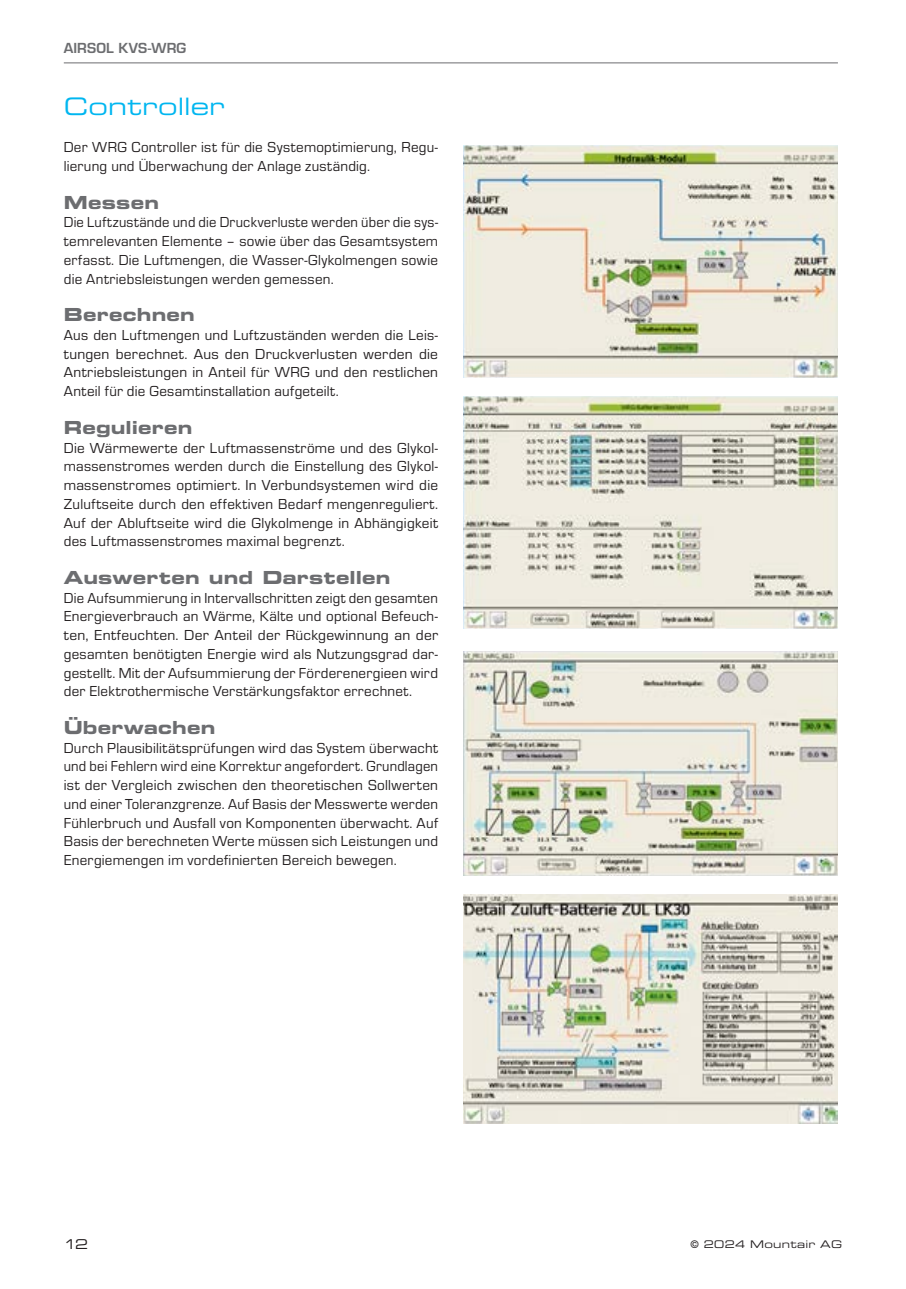
<style>
.page{position:relative;width:906px;height:1289px;background:#fff}
.page>*{position:absolute;margin:0;border:0;box-sizing:border-box;transform-origin:0 0}
.Titel{font:24px "Eurostile LT Std Ex 2";letter-spacing:.005em;color:#00b6f0}
.Untertitel{font:18px "Eurostile LT Std Bold Ex 2";letter-spacing:.015em;color:#6c6d70}
.Text{font:15px/18.8px "Eurostile";letter-spacing:.015em;color:#231f20;text-align:justify}
.t1{font:600 13.5px "Eurostile LT Std";letter-spacing:.015em;color:#6c6d70}
.t2{font:13.5px "Eurostile LT Std Ex 2";color:#231f20}
.t3{font:10.5px "Eurostile LT Std Ex 2";letter-spacing:.02em;color:#231f20}
</style>
<div class="page">
<hr style="left:64px;top:63px;width:774px;height:1px;background:#6c6d70">
<img style="left:463px;top:651px;width:375px;height:224px">
<img style="left:463px;top:894px;width:375px;height:229px">
<img style="left:463px;top:396px;width:375px;height:232px">
<img style="left:463px;top:145px;width:375px;height:232px">
<p class="t1" style="left:64px;top:39px;width:124px">AIRSOL KVS-WRG</p>
<p class="Titel" style="left:64px;top:90px;width:162px">Controller</p>
<p class="Text" style="left:64px;top:137px;width:376px">Der WRG Controller ist für die Systemoptimierung, Regu&shy;lierung und Überwachung der Anlage zuständig.</p>
<p class="Untertitel" style="left:64px;top:189px;width:97px">Messen</p>
<p class="Text" style="left:64px;top:212px;width:376px">Die Luftzustände und die Druckverluste werden über die sys&shy;temrelevanten Elemente – sowie über das Gesamtsystem erfasst. Die Luftmengen, die Wasser-Glykolmengen sowie die Antriebsleistungen werden gemessen.</p>
<p class="Untertitel" style="left:64px;top:302px;width:133px">Berechnen</p>
<p class="Text" style="left:64px;top:325px;width:376px">Aus den Luftmengen und Luftzuständen werden die Leis&shy;tungen berechnet. Aus den Druckverlusten werden die Antriebsleistungen in Anteil für WRG und den restlichen Anteil für die Gesamtinstallation aufgeteilt.</p>
<p class="Untertitel" style="left:64px;top:414px;width:130px">Regulieren</p>
<p class="Text" style="left:64px;top:437px;width:376px">Die Wärmewerte der Luftmassenströme und des Glykol&shy;massenstromes werden durch die Einstellung des Glykol&shy;massenstromes optimiert. In Verbundsystemen wird die Zuluftseite durch den effektiven Bedarf mengenreguliert.<br>Auf der Abluftseite wird die Glykolmenge in Abhängigkeit des Luftmassenstromes maximal begrenzt.</p>
<p class="Untertitel" style="left:64px;top:564px;width:328px">Auswerten und Darstellen</p>
<p class="Text" style="left:64px;top:587px;width:376px">Die Aufsummierung in Intervallschritten zeigt den gesamten Energieverbrauch an Wärme, Kälte und optional Befeuch&shy;ten, Entfeuchten. Der Anteil der Rückgewinnung an der gesamten benötigten Energie wird als Nutzungsgrad dar&shy;gestellt. Mit der Aufsummierung der Förderenergieen wird der Elektrothermische Verstärkungsfaktor errechnet.</p>
<p class="Untertitel" style="left:64px;top:714px;width:153px">Überwachen</p>
<p class="Text" style="left:64px;top:737px;width:376px">Durch Plausibilitätsprüfungen wird das System überwacht und bei Fehlern wird eine Korrektur angefordert. Grundlagen ist der Vergleich zwischen den theoretischen Sollwerten und einer Toleranzgrenze. Auf Basis der Messwerte werden Fühlerbruch und Ausfall von Komponenten überwacht. Auf Basis der berechneten Werte müssen sich Leistungen und Energiemengen im vordefinierten Bereich bewegen.</p>
<p class="t2" style="left:64px;top:1234px;width:26px">12</p>
<p class="t3" style="left:690px;top:1236px;width:153px">© 2024 Mountair AG</p>
</div>
